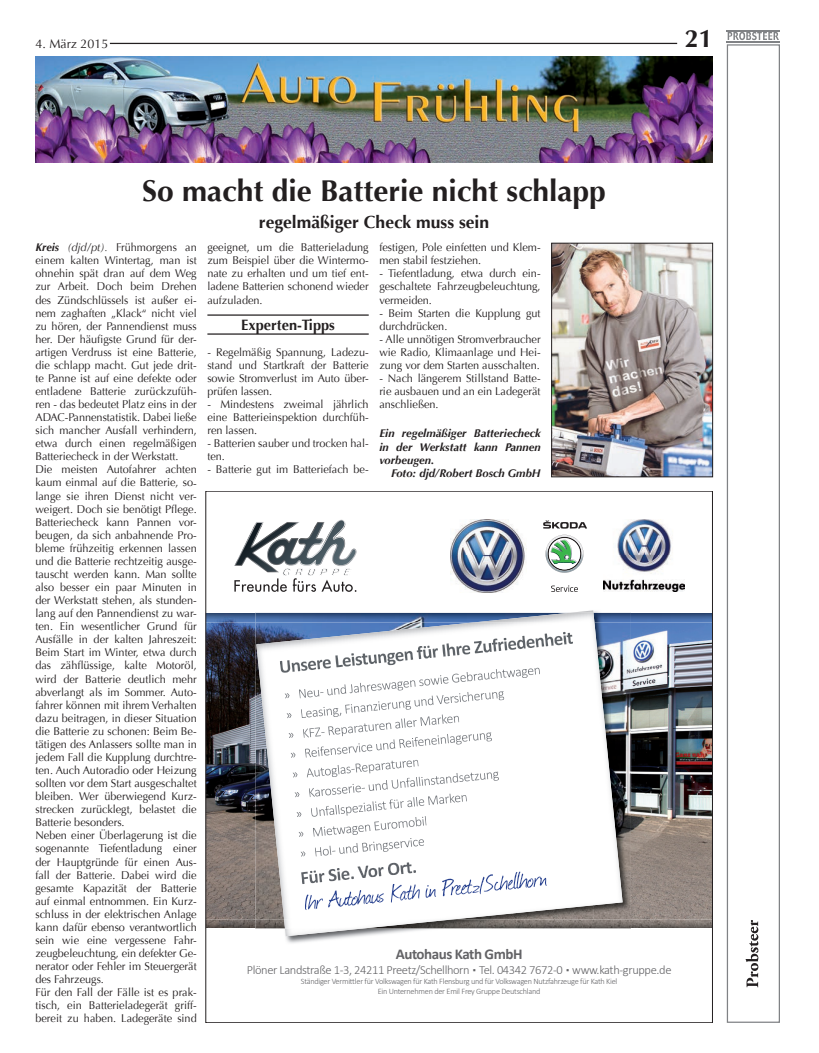
<style>
.page{position:relative;width:819px;height:1053px;background:#fff}
.page>*{position:absolute;margin:0;border:0;box-sizing:border-box;transform-origin:0 0}
.t1{font:700 30px "Optima";color:#231f20}
.t2{font:700 25px "Optima";color:#231f20}
.t3{font:700 17.5px "Optima";color:#231f20}
.t4{font:700 15px "Calibri";letter-spacing:-.03em;color:#636366}
.t5{font:700 15px "Optima";color:#231f20}
.t6{font:300 12.5px "Calibri";letter-spacing:-.03em;color:#636366}
.t7{font:12.5px "Optima";color:#231f20}
.t8{font:11.25px/13px "Optima";color:#231f20;text-align:justify}
.t9{font:italic 700 11.25px "Optima";color:#231f20}
.t10{font:300 8.25px/10px "Calibri";letter-spacing:-.03em;color:#636366;text-align:center}
.s1{font-weight:700;font-style:italic}
.s2{font-style:italic}
</style>
<div class="page">
<hr style="left:110px;top:43px;width:567px;height:1px;background:#231f20">
<div style="left:726px;top:44px;width:54px;height:978px;border:1px solid #808285"></div>
<svg style="left:745px;top:920px;width:13px;height:67px"></svg>
<svg style="left:727px;top:32px;width:52px;height:8px"></svg>
<hr style="left:726px;top:30px;width:54px;height:1px;background:#808285">
<hr style="left:726px;top:41px;width:54px;height:1px;background:#808285">
<img style="left:35px;top:57px;width:677px;height:106px">
<img style="left:208px;top:613px;width:502px;height:315px">
<svg style="left:545px;top:534px;width:38px;height:38px"></svg>
<svg style="left:543px;top:520px;width:44px;height:8px"></svg>
<svg style="left:551px;top:585px;width:27px;height:7px"></svg>
<img style="left:451px;top:519px;width:75px;height:73px">
<img style="left:603px;top:519px;width:81px;height:72px">
<svg style="left:234px;top:519px;width:122px;height:73px"></svg>
<img style="left:593px;top:622px;width:38px;height:297px">
<img style="left:255px;top:664px;width:1px;height:255px">
<img style="left:513px;top:913px;width:80px;height:6px">
<img style="left:255px;top:610px;width:376px;height:12px">
<img style="left:255px;top:919px;width:376px;height:24px">
<img style="left:256px;top:622px;width:257px;height:297px">
<img style="left:512px;top:622px;width:110px;height:291px">
<img style="left:474px;top:612px;width:120px;height:10px">
<img style="left:570px;top:610px;width:23px;height:2px">
<img style="left:284px;top:919px;width:170px;height:9px">
<img style="left:285px;top:928px;width:77px;height:8px">
<img style="left:279px;top:630px;width:294px;height:46px">
<img style="left:301px;top:860px;width:115px;height:24px">
<img style="left:303px;top:868px;width:244px;height:44px">
<img style="left:299px;top:664px;width:241px;height:36px">
<img style="left:301px;top:688px;width:203px;height:32px">
<img style="left:303px;top:712px;width:156px;height:28px">
<img style="left:305px;top:729px;width:187px;height:31px">
<img style="left:306px;top:756px;width:113px;height:23px">
<img style="left:309px;top:768px;width:190px;height:31px">
<img style="left:311px;top:791px;width:156px;height:28px">
<img style="left:313px;top:815px;width:114px;height:24px">
<img style="left:315px;top:836px;width:109px;height:22px">
<svg style="left:284px;top:693px;width:6px;height:5px"></svg>
<svg style="left:286px;top:712px;width:6px;height:6px"></svg>
<svg style="left:288px;top:732px;width:6px;height:6px"></svg>
<svg style="left:290px;top:752px;width:6px;height:5px"></svg>
<svg style="left:292px;top:772px;width:6px;height:5px"></svg>
<svg style="left:294px;top:791px;width:6px;height:6px"></svg>
<svg style="left:296px;top:811px;width:6px;height:6px"></svg>
<svg style="left:298px;top:831px;width:6px;height:5px"></svg>
<svg style="left:300px;top:851px;width:6px;height:5px"></svg>
<hr style="left:207px;top:314px;width:162px;height:2px;background:#231f20">
<hr style="left:207px;top:333px;width:162px;height:1px;background:#231f20">
<img style="left:553px;top:245px;width:158px;height:230px">
<div style="left:551px;top:243px;width:162px;height:234px;border:1px solid #231f20"></div>
<p class="t7" style="left:35px;top:36px;width:74px">4. März 2015</p>
<h2 class="t2" style="left:684px;top:24px;width:29px">21</h2>
<p class="t1" style="left:142px;top:174px;width:465px">So macht die Batterie nicht schlapp</p>
<p class="t3" style="left:259px;top:212px;width:232px">regelmäßiger Check muss sein</p>
<p class="t8" style="left:35px;top:241px;width:163px;text-align:left"><span class="s1">Kreis</span> <span class="s2">(djd/pt).</span> Frühmorgens an einem kalten Wintertag, man ist ohnehin spät dran auf dem Weg zur Arbeit. Doch beim Drehen des Zündschlüssels ist außer ei&shy;nem zaghaften „Klack“ nicht viel zu hören, der Pannendienst muss her. Der häufigste Grund für der&shy;artigen Verdruss ist eine Batterie, die schlapp macht. Gut jede drit&shy;te Panne ist auf eine defekte oder entladene Batterie zurückzufüh&shy;ren - das bedeutet Platz eins in der<br>ADAC-Pannenstatistik. Dabei ließe sich mancher Ausfall verhindern, etwa durch einen regelmäßigen<br>Batteriecheck in der Werkstatt.<br>Die meisten Autofahrer achten kaum einmal auf die Batterie, so&shy;lange sie ihren Dienst nicht ver&shy;weigert. Doch sie benötigt Pflege.<br>Batteriecheck kann Pannen vor&shy;beugen, da sich anbahnende Pro&shy;bleme frühzeitig erkennen lassen und die Batterie rechtzeitig ausge&shy;tauscht werden kann. Man sollte also besser ein paar Minuten in der Werkstatt stehen, als stunden&shy;lang auf den Pannendienst zu war&shy;ten. Ein wesentlicher Grund für<br>Ausfälle in der kalten Jahreszeit:<br>Beim Start im Winter, etwa durch das zähflüssige, kalte Motoröl, wird der Batterie deutlich mehr abverlangt als im Sommer. Auto&shy;fahrer können mit ihrem Verhalten dazu beitragen, in dieser Situation die Batterie zu schonen: Beim Be&shy;tätigen des Anlassers sollte man in jedem Fall die Kupplung durchtre&shy;ten. Auch Autoradio oder Heizung sollten vor dem Start ausgeschaltet bleiben. Wer überwiegend Kurz&shy;strecken zurücklegt, belastet die<br>Batterie besonders.<br>Neben einer Überlagerung ist die sogenannte Tiefentladung einer der Hauptgründe für einen Aus&shy;fall der Batterie. Dabei wird die gesamte Kapazität der Batterie auf einmal entnommen. Ein Kurz&shy;schluss in der elektrischen Anlage kann dafür ebenso verantwortlich sein wie eine vergessene Fahr&shy;zeugbeleuchtung, ein defekter Ge&shy;nerator oder Fehler im Steuergerät des Fahrzeugs.<br>Für den Fall der Fälle ist es prak&shy;tisch, ein Batterieladegerät griff&shy;bereit zu haben. Ladegeräte sind</p>
<p class="t8" style="left:207px;top:241px;width:163px">geeignet, um die Batterieladung zum Beispiel über die Wintermo&shy;nate zu erhalten und um tief ent&shy;ladene Batterien schonend wieder aufzuladen.</p>
<p class="t8" style="left:379px;top:241px;width:163px">festigen, Pole einfetten und Klem&shy;men stabil festziehen.</p>
<p class="t8" style="left:379px;top:267px;width:163px">- Tiefentladung, etwa durch ein&shy;geschaltete Fahrzeugbeleuchtung, vermeiden.</p>
<p class="t8" style="left:379px;top:306px;width:163px">- Beim Starten die Kupplung gut durchdrücken.</p>
<p class="t8" style="left:379px;top:332px;width:163px">- Alle unnötigen Stromverbraucher wie Radio, Klimaanlage und Hei&shy;zung vor dem Starten ausschalten.</p>
<p class="t8" style="left:379px;top:372px;width:163px">- Nach längerem Stillstand Batte&shy;rie ausbauen und an ein Ladegerät anschließen.</p>
<p class="t9" style="left:379px;top:427px;width:163px">Ein regelmäßiger Batteriecheck</p>
<p class="t9" style="left:379px;top:440px;width:163px">in der Werkstatt kann Pannen</p>
<p class="t9" style="left:379px;top:453px;width:56px">vorbeugen.</p>
<p class="t9" style="left:391px;top:466px;width:151px">Foto: djd/Robert Bosch GmbH</p>
<p class="t5" style="left:241px;top:316px;width:95px">Experten-Tipps</p>
<p class="t8" style="left:207px;top:345px;width:163px">- Regelmäßig Spannung, Ladezu&shy;stand und Startkraft der Batterie sowie Stromverlust im Auto über&shy;prüfen lassen.</p>
<p class="t8" style="left:207px;top:398px;width:163px">- Mindestens zweimal jährlich eine Batterieinspektion durchfüh&shy;ren lassen.</p>
<p class="t8" style="left:207px;top:437px;width:163px">- Batterien sauber und trocken hal&shy;ten.</p>
<p class="t8" style="left:207px;top:463px;width:163px">- Batterie gut im Batteriefach be-</p>
<p class="t4" style="left:396px;top:944px;width:128px">Autohaus Kath GmbH</p>
<p class="t6" style="left:247px;top:962px;width:426px">Plöner Landstraße 1-3, 24211 Preetz/Schellhorn ▪ Tel. 04342 7672-0 ▪ www.kath-gruppe.de</p>
<p class="t10" style="left:301px;top:976px;width:318px">Ständiger Vermittler für Volkswagen für Kath Flensburg und für Volkswagen Nutzfahrzeuge für Kath Kiel<br>Ein Unternehmen der Emil Frey Gruppe Deutschland</p>
</div>
